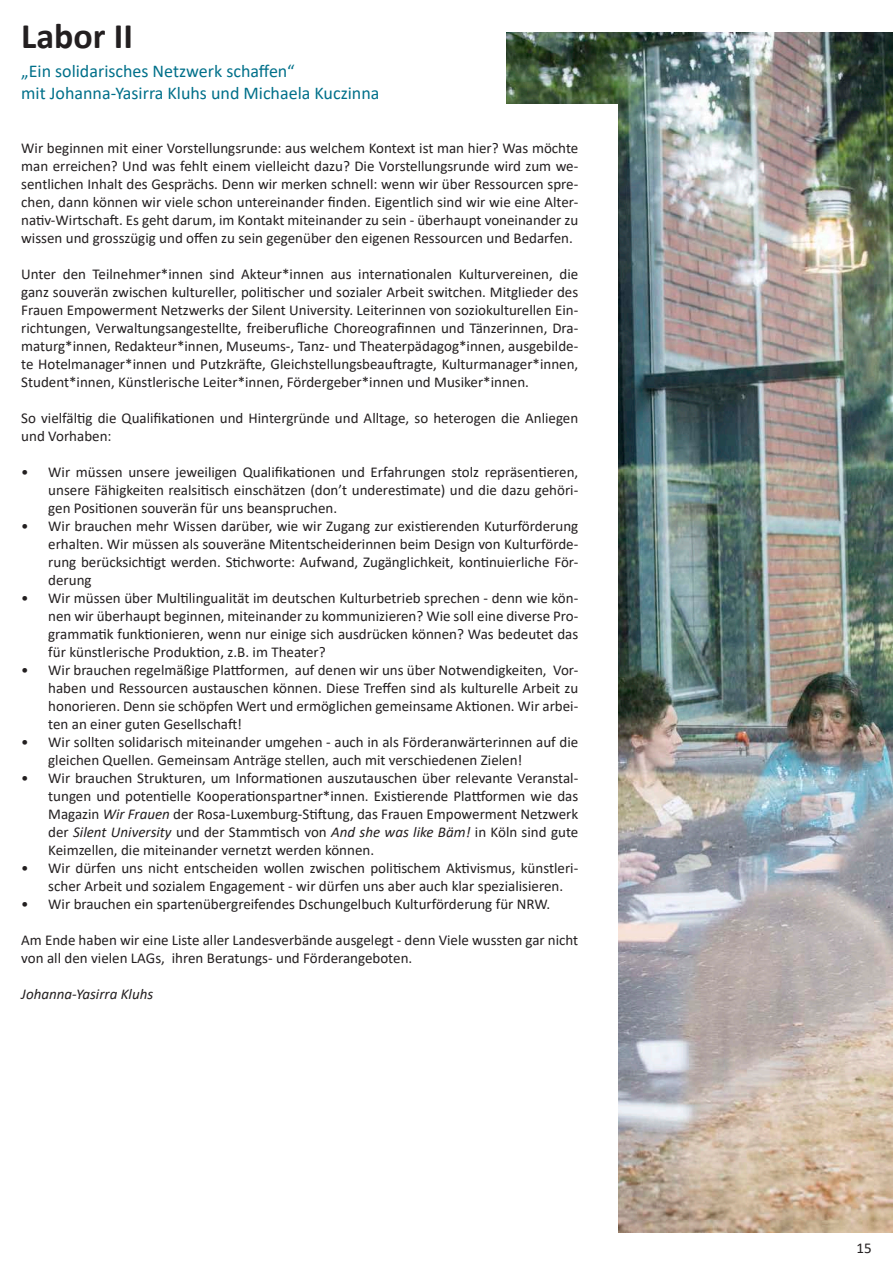
<style>
.page{position:relative;width:893px;height:1263px;background:#fff}
.page>*{position:absolute;margin:0;border:0;box-sizing:border-box;transform-origin:0 0}
.t1{font:700 36px "Calibri";color:#231f20}
.t2{font:18px/21.6px "Calibri";color:#01708a}
.t3{font:15px/18px "Calibri";color:#231f20;text-align:justify}
.t4{font:italic 15px "Calibri";color:#231f20}
.s1{font-style:italic}
</style>
<div class="page">
<img style="left:507px;top:32px;width:386px;height:1200px">
<div style="left:21px;top:104px;width:597px;height:1129px;background:#fff"></div>
<h1 class="t1" style="left:21px;top:11px;width:113px">Labor II</h1>
<p class="t2" style="left:21px;top:60px;width:360px">„Ein solidarisches Netzwerk schaffen“<br>mit Johanna-Yasirra Kluhs und Michaela Kuczinna</p>
<p class="t3" style="left:21px;top:138px;width:559px">Wir beginnen mit einer Vorstellungsrunde: aus welchem Kontext ist man hier? Was möchte man erreichen? Und was fehlt einem vielleicht dazu? Die Vorstellungsrunde wird zum we&shy;sentlichen Inhalt des Gesprächs. Denn wir merken schnell: wenn wir über Ressourcen spre&shy;chen, dann können wir viele schon untereinander finden. Eigentlich sind wir wie eine Alter&shy;nativ-Wirtschaft. Es geht darum, im Kontakt miteinander zu sein - überhaupt voneinander zu wissen und grosszügig und offen zu sein gegenüber den eigenen Ressourcen und Bedarfen.</p>
<p class="t3" style="left:21px;top:264px;width:559px">Unter den Teilnehmer*innen sind Akteur*innen aus internationalen Kulturvereinen, die ganz souverän zwischen kultureller, politischer und sozialer Arbeit switchen. Mitglieder des Frauen Empowerment Netzwerks der Silent University. Leiterinnen von soziokulturellen Ein&shy;richtungen, Verwaltungsangestellte, freiberufliche Choreografinnen und Tänzerinnen, Dra&shy;maturg*innen, Redakteur*innen, Museums-, Tanz- und Theaterpädagog*innen, ausgebilde&shy;te Hotelmanager*innen und Putzkräfte, Gleichstellungsbeauftragte, Kulturmanager*innen, Student*innen, Künstlerische Leiter*innen, Fördergeber*innen und Musiker*innen.</p>
<p class="t3" style="left:21px;top:408px;width:559px">So vielfältig die Qualifikationen und Hintergründe und Alltage, so heterogen die Anliegen und Vorhaben:</p>
<p class="t3" style="left:48px;top:462px;width:532px;text-indent:-27px">• Wir müssen unsere jeweiligen Qualifikationen und Erfahrungen stolz repräsentieren, unsere Fähigkeiten realsitisch einschätzen (don’t underestimate) und die dazu gehöri&shy;gen Positionen souverän für uns beanspruchen.</p>
<p class="t3" style="left:48px;top:516px;width:532px;text-indent:-27px">• Wir brauchen mehr Wissen darüber, wie wir Zugang zur existierenden Kuturförderung erhalten. Wir müssen als souveräne Mitentscheiderinnen beim Design von Kulturförde&shy;rung berücksichtigt werden. Stichworte: Aufwand, Zugänglichkeit, kontinuierliche För&shy;derung</p>
<p class="t3" style="left:48px;top:588px;width:532px;text-indent:-27px">• Wir müssen über Multilingualität im deutschen Kulturbetrieb sprechen - denn wie kön&shy;nen wir überhaupt beginnen, miteinander zu kommunizieren? Wie soll eine diverse Pro&shy;grammatik funktionieren, wenn nur einige sich ausdrücken können? Was bedeutet das für künstlerische Produktion, z.B. im Theater?</p>
<p class="t3" style="left:48px;top:660px;width:532px;text-indent:-27px">• Wir brauchen regelmäßige Plattformen, auf denen wir uns über Notwendigkeiten, Vor&shy;haben und Ressourcen austauschen können. Diese Treffen sind als kulturelle Arbeit zu honorieren. Denn sie schöpfen Wert und ermöglichen gemeinsame Aktionen. Wir arbei&shy;ten an einer guten Gesellschaft!</p>
<p class="t3" style="left:48px;top:732px;width:532px;text-indent:-27px">• Wir sollten solidarisch miteinander umgehen - auch in als Förderanwärterinnen auf die gleichen Quellen. Gemeinsam Anträge stellen, auch mit verschiedenen Zielen!</p>
<p class="t3" style="left:48px;top:768px;width:532px;text-indent:-27px">• Wir brauchen Strukturen, um Informationen auszutauschen über relevante Veranstal&shy;tungen und potentielle Kooperationspartner*innen. Existierende Plattformen wie das Magazin <span class="s1">Wir Frauen</span> der Rosa-Luxemburg-Stiftung, das Frauen Empowerment Netzwerk der <span class="s1">Silent University</span> und der Stammtisch von <span class="s1">And she was like Bäm!</span> in Köln sind gute Keimzellen, die miteinander vernetzt werden können.</p>
<p class="t3" style="left:48px;top:858px;width:531px;text-indent:-27px">• Wir dürfen uns nicht entscheiden wollen zwischen politischem Aktivismus, künstleri&shy;scher Arbeit und sozialem Engagement - wir dürfen uns aber auch klar spezialisieren.</p>
<p class="t3" style="left:21px;top:894px;width:530px">• Wir brauchen ein spartenübergreifendes Dschungelbuch Kulturförderung für NRW.</p>
<p class="t3" style="left:21px;top:930px;width:558px">Am Ende haben wir eine Liste aller Landesverbände ausgelegt - denn Viele wussten gar nicht von all den vielen LAGs, ihren Beratungs- und Förderangeboten.</p>
<p class="t4" style="left:21px;top:983px;width:134px">Johanna-Yasirra Kluhs</p>
<p class="t3" style="left:856px;top:1238px;width:17px">15</p>
</div>
